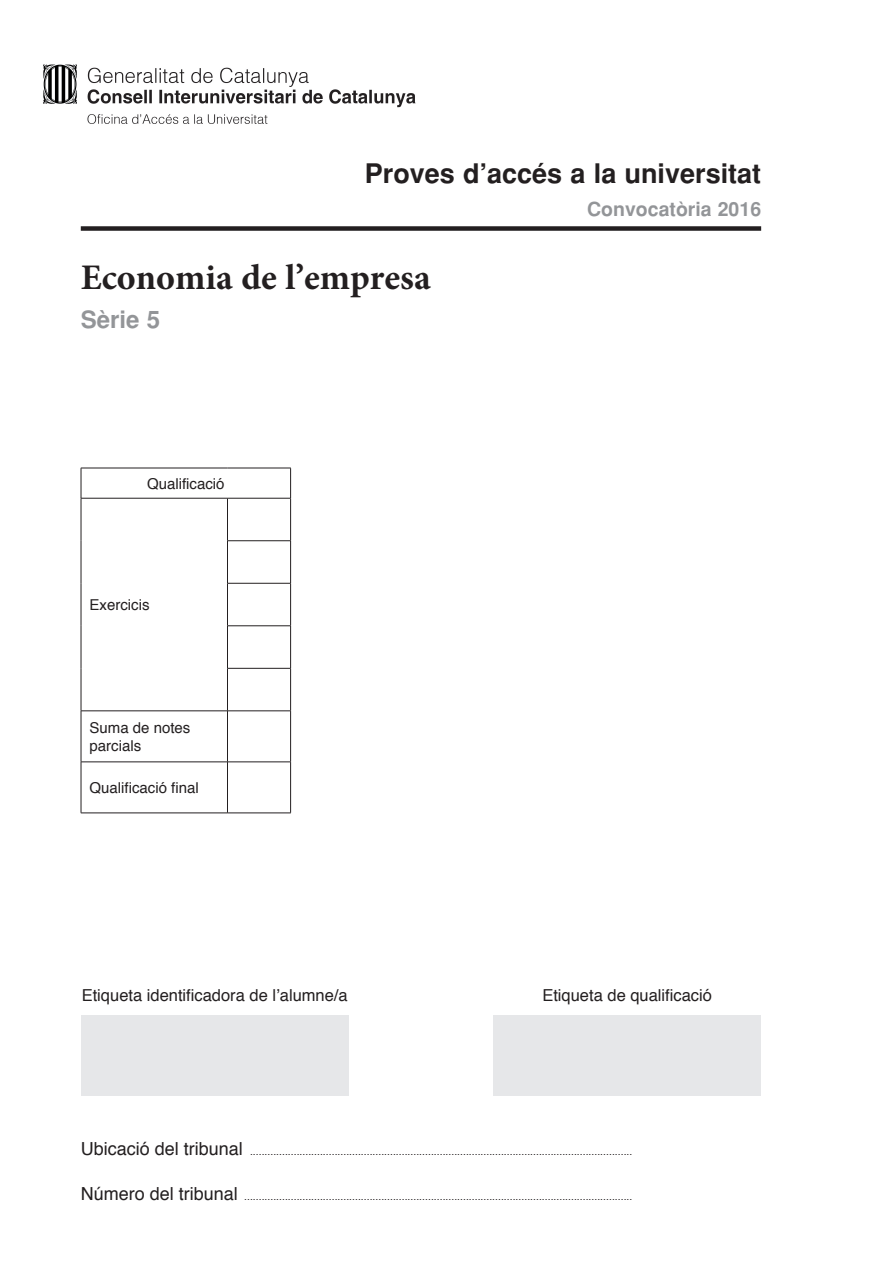
<style>
.page{position:relative;width:893px;height:1263px;background:#fff}
.page>*{position:absolute;margin:0;border:0;box-sizing:border-box;transform-origin:0 0}
.t1{font:700 36px "Minion Pro";color:#231f20}
.t2{font:700 27px "Helvetica";color:#231f20}
.t3{font:700 24px "Helvetica";color:#939598}
.t4{font:700 19.5px "Helvetica";color:#939598}
.t5{font:16.5px "Helvetica";color:#231f20}
.t6{font:15px/18px "Helvetica";color:#231f20}
.t7{font:10.5px "Helvetica";color:#231f20}
.s1{font-size:18px}
</style>
<div class="page">
<div style="left:81px;top:226px;width:680px;height:5px;background:#231f20"></div>
<div style="left:81px;top:1015px;width:268px;height:81px;background:#e6e7e9"></div>
<div style="left:493px;top:1015px;width:268px;height:81px;background:#e6e7e9"></div>
<img style="left:43px;top:64px;width:373px;height:60px">
<svg style="left:82px;top:497px;width:208px;height:316px"></svg>
<hr style="left:81px;top:468px;width:146px;height:1px;background:#231f20">
<hr style="left:81px;top:468px;width:1px;height:30px;background:#231f20">
<hr style="left:227px;top:468px;width:64px;height:1px;background:#231f20">
<hr style="left:290px;top:468px;width:1px;height:30px;background:#231f20">
<hr style="left:81px;top:498px;width:146px;height:1px;background:#231f20">
<hr style="left:81px;top:498px;width:1px;height:43px;background:#231f20">
<hr style="left:227px;top:498px;width:64px;height:1px;background:#231f20">
<hr style="left:227px;top:498px;width:1px;height:42px;background:#231f20">
<hr style="left:290px;top:498px;width:1px;height:42px;background:#231f20">
<hr style="left:81px;top:541px;width:1px;height:42px;background:#231f20">
<hr style="left:227px;top:540px;width:64px;height:1px;background:#231f20">
<hr style="left:227px;top:541px;width:1px;height:42px;background:#231f20">
<hr style="left:290px;top:541px;width:1px;height:42px;background:#231f20">
<hr style="left:81px;top:583px;width:1px;height:43px;background:#231f20">
<hr style="left:227px;top:583px;width:64px;height:1px;background:#231f20">
<hr style="left:227px;top:583px;width:1px;height:42px;background:#231f20">
<hr style="left:290px;top:583px;width:1px;height:42px;background:#231f20">
<hr style="left:81px;top:626px;width:1px;height:42px;background:#231f20">
<hr style="left:227px;top:625px;width:64px;height:1px;background:#231f20">
<hr style="left:227px;top:626px;width:1px;height:42px;background:#231f20">
<hr style="left:290px;top:626px;width:1px;height:42px;background:#231f20">
<hr style="left:81px;top:668px;width:1px;height:43px;background:#231f20">
<hr style="left:227px;top:668px;width:64px;height:1px;background:#231f20">
<hr style="left:227px;top:668px;width:1px;height:43px;background:#231f20">
<hr style="left:290px;top:668px;width:1px;height:43px;background:#231f20">
<hr style="left:81px;top:710px;width:146px;height:1px;background:#231f20">
<hr style="left:81px;top:711px;width:1px;height:51px;background:#231f20">
<hr style="left:227px;top:710px;width:64px;height:1px;background:#231f20">
<hr style="left:227px;top:711px;width:1px;height:51px;background:#231f20">
<hr style="left:290px;top:711px;width:1px;height:51px;background:#231f20">
<hr style="left:81px;top:762px;width:146px;height:1px;background:#231f20">
<hr style="left:81px;top:762px;width:1px;height:51px;background:#231f20">
<hr style="left:227px;top:762px;width:64px;height:1px;background:#231f20">
<hr style="left:227px;top:762px;width:1px;height:51px;background:#231f20">
<hr style="left:290px;top:762px;width:1px;height:51px;background:#231f20">
<hr style="left:81px;top:813px;width:146px;height:1px;background:#231f20">
<hr style="left:227px;top:813px;width:64px;height:1px;background:#231f20">
<h2 class="t2" style="left:365px;top:157px;width:398px">Proves d’accés a la universitat</h2>
<h3 class="t4" style="left:587px;top:197px;width:175px">Convocatòria 2016</h3>
<h1 class="t1" style="left:81px;top:252px;width:351px">Economia de l’empresa</h1>
<h3 class="t3" style="left:81px;top:305px;width:81px">Sèrie 5</h3>
<h3 class="t6" style="left:147px;top:475px;width:79px">Qualificació</h3>
<h3 class="t6" style="left:90px;top:596px;width:62px">Exercicis</h3>
<h3 class="t6" style="left:90px;top:719px;width:102px">Suma de notes parcials</h3>
<h3 class="t6" style="left:90px;top:779px;width:111px">Qualificació final</h3>
<h3 class="t5" style="left:82px;top:982px;width:267px">Etiqueta identificadora de l’alumne/a</h3>
<h3 class="t5" style="left:542px;top:982px;width:171px">Etiqueta de qualificació</h3>
<p class="t7" style="left:81px;top:1143px;width:553px"><span class="s1">Ubicació del tribunal</span> ...................................................................................................................................</p>
<p class="t7" style="left:81px;top:1188px;width:553px"><span class="s1">Número del tribunal</span> .....................................................................................................................................</p>
</div>
